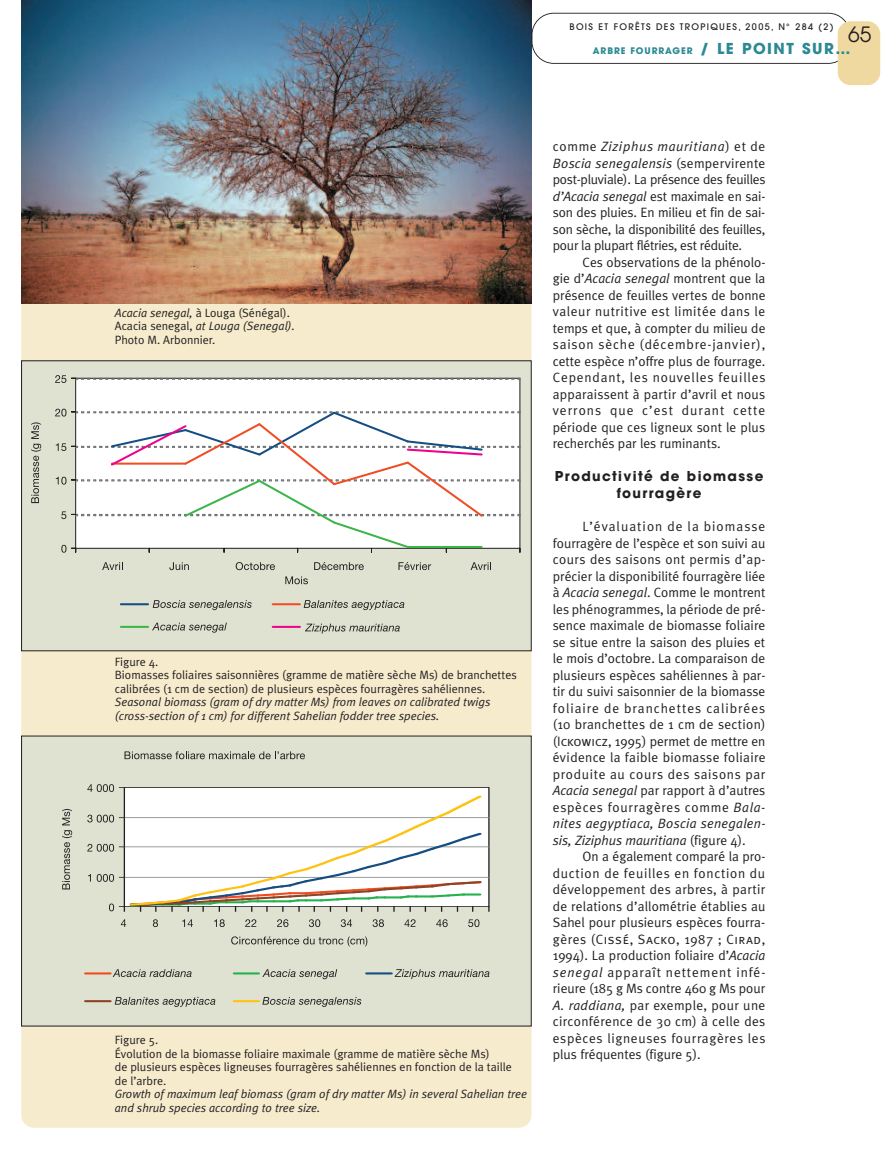
<style>
.page{position:relative;width:893px;height:1149px;background:#fff}
.page>*{position:absolute;margin:0;border:0;box-sizing:border-box;transform-origin:0 0}
.t1{font:21px "Avant Garde";color:#231f20}
.t2{font:13.5px/16.5px "Meta Plus Normal";letter-spacing:.005em;color:#231f20;text-align:justify}
.t3{font:700 13.5px/16.5px "Avant Garde";letter-spacing:.1em;color:#231f20;text-align:center}
.t4{font:13.5px "Meta Plus Normal Caps";letter-spacing:.045em;color:#231f20}
.t5{font:12px/13.5px "Meta Plus Normal";color:#231f20}
.t6{font:italic 12px/13.5px "Meta Plus Normal";color:#231f20}
.t7{font:500 9px "Avant Garde";letter-spacing:.15em;color:#231f20}
.t8{font:700 9px "Avant Garde";letter-spacing:.1em;color:#2c8993}
.s1{font-size:15px}
.s2{font-style:italic}
.s3{font-family:"Meta Plus Normal Caps"}
.s4{font-family:"Meta Plus Normal"}
</style>
<div class="page">
<div style="left:21px;top:303px;width:510px;height:824px;background:#f6ebcd"></div>
<img style="left:21px;top:0;width:510px;height:303px">
<svg style="left:531px;top:13px;width:316px;height:51px"></svg>
<div style="left:838px;top:21px;width:42px;height:64px;background:#f0d9a0;border-radius:13px"></div>
<div style="left:22px;top:360px;width:509px;height:290px;background:#dfe2d1"></div>
<div style="left:76px;top:378px;width:444px;height:170px;background:#fff"></div>
<svg style="left:55px;top:408px;width:466px;height:144px"></svg>
<svg style="left:55px;top:375px;width:466px;height:8px"></svg>
<svg style="left:31px;top:422px;width:10px;height:81px"></svg>
<hr style="left:121px;top:603px;width:27px;height:2px;background:#144e82">
<hr style="left:273px;top:603px;width:27px;height:2px;background:#f04d22">
<hr style="left:121px;top:625px;width:27px;height:2px;background:#3db54a">
<hr style="left:273px;top:625px;width:27px;height:2px;background:#ed028c">
<svg style="left:305px;top:623px;width:95px;height:10px"></svg>
<svg style="left:153px;top:600px;width:99px;height:10px"></svg>
<svg style="left:304px;top:600px;width:100px;height:10px"></svg>
<svg style="left:152px;top:622px;width:75px;height:10px"></svg>
<svg style="left:102px;top:562px;width:21px;height:8px"></svg>
<svg style="left:169px;top:562px;width:20px;height:8px"></svg>
<svg style="left:236px;top:562px;width:39px;height:8px"></svg>
<svg style="left:314px;top:562px;width:50px;height:8px"></svg>
<svg style="left:398px;top:562px;width:33px;height:8px"></svg>
<svg style="left:471px;top:562px;width:20px;height:8px"></svg>
<svg style="left:285px;top:576px;width:23px;height:8px"></svg>
<div style="left:21px;top:360px;width:510px;height:291px;border:1px solid #231f20"></div>
<div style="left:22px;top:735px;width:509px;height:290px;background:#dfe2d1"></div>
<div style="left:124px;top:787px;width:365px;height:119px;background:#fff"></div>
<svg style="left:120px;top:793px;width:369px;height:118px"></svg>
<svg style="left:124px;top:751px;width:181px;height:8px"></svg>
<svg style="left:109px;top:903px;width:5px;height:8px"></svg>
<svg style="left:88px;top:874px;width:3px;height:7px"></svg>
<svg style="left:97px;top:874px;width:17px;height:7px"></svg>
<svg style="left:87px;top:843px;width:27px;height:8px"></svg>
<svg style="left:87px;top:814px;width:27px;height:8px"></svg>
<svg style="left:87px;top:784px;width:27px;height:7px"></svg>
<svg style="left:121px;top:919px;width:5px;height:7px"></svg>
<svg style="left:153px;top:919px;width:5px;height:7px"></svg>
<svg style="left:182px;top:919px;width:11px;height:7px"></svg>
<svg style="left:214px;top:919px;width:11px;height:7px"></svg>
<svg style="left:245px;top:919px;width:11px;height:7px"></svg>
<svg style="left:277px;top:919px;width:11px;height:7px"></svg>
<svg style="left:309px;top:919px;width:11px;height:7px"></svg>
<svg style="left:341px;top:919px;width:11px;height:7px"></svg>
<svg style="left:373px;top:919px;width:11px;height:7px"></svg>
<svg style="left:404px;top:919px;width:12px;height:7px"></svg>
<svg style="left:436px;top:919px;width:12px;height:7px"></svg>
<svg style="left:468px;top:919px;width:11px;height:7px"></svg>
<svg style="left:231px;top:936px;width:136px;height:10px"></svg>
<svg style="left:62px;top:809px;width:10px;height:80px"></svg>
<hr style="left:86px;top:971px;width:24px;height:3px;background:#ee4d22">
<hr style="left:234px;top:971px;width:24px;height:3px;background:#23b24b">
<hr style="left:367px;top:971px;width:24px;height:3px;background:#144e82">
<hr style="left:86px;top:999px;width:24px;height:3px;background:#8b4526">
<hr style="left:234px;top:999px;width:24px;height:3px;background:#fec210">
<svg style="left:395px;top:969px;width:94px;height:9px"></svg>
<svg style="left:262px;top:996px;width:99px;height:10px"></svg>
<svg style="left:115px;top:996px;width:100px;height:10px"></svg>
<svg style="left:262px;top:969px;width:75px;height:9px"></svg>
<svg style="left:113px;top:969px;width:79px;height:7px"></svg>
<p class="t7" style="left:569px;top:23px;width:266px">BOIS ET FORÊTS DES TROPIQUES, 2005, N° 284 (2)</p>
<h1 class="t1" style="left:848px;top:26px;width:25px">65</h1>
<p class="t8" style="left:593px;top:47px;width:259px">ARBRE FOURRAGER <span class="s1">/ LE POINT SUR…</span></p>
<p class="t5" style="left:115px;top:306px;width:182px"><span class="s2">Acacia senegal,</span> à Louga (Sénégal).<br>Acacia senegal, <span class="s2">at Louga (Senegal).<br></span>Photo M. Arbonnier.</p>
<p class="t5" style="left:115px;top:654px;width:404px">Figure 4.<br>Biomasses foliaires saisonnières (gramme de matière sèche Ms) de branchettes calibrées (1 cm de section) de plusieurs espèces fourragères sahéliennes.</p>
<p class="t6" style="left:115px;top:695px;width:377px">Seasonal biomass (gram of dry matter Ms) from leaves on calibrated twigs (cross-section of 1 cm) for different Sahelian fodder tree species.</p>
<p class="t5" style="left:115px;top:1032px;width:399px">Figure 5.<br>Évolution de la biomasse foliaire maximale (gramme de matière sèche Ms)<br>de plusieurs espèces ligneuses fourragères sahéliennes en fonction de la taille de l’arbre.</p>
<p class="t6" style="left:115px;top:1086px;width:414px">Growth of maximum leaf biomass (gram of dry matter Ms) in several Sahelian tree and shrub species according to tree size.</p>
<p class="t2" style="left:553px;top:138px;width:214px">comme <span class="s2">Ziziphus mauritiana</span>) et de <span class="s2">Boscia senegalensis</span> (sempervirente post-pluviale). La présence des feuilles <span class="s2">d’Acacia senegal</span> est maximale en sai&shy;son des pluies. En milieu et fin de sai&shy;son sèche, la disponibilité des feuilles, pour la plupart flétries, est réduite.</p>
<p class="t2" style="left:553px;top:254px;width:214px;text-indent:30px">Ces observations de la phénolo&shy;gie d’<span class="s2">Acacia senegal</span> montrent que la présence de feuilles vertes de bonne valeur nutritive est limitée dans le temps et que, à compter du milieu de saison sèche (décembre-janvier), cette espèce n’offre plus de fourrage.<br>Cependant, les nouvelles feuilles apparaissent à partir d’avril et nous verrons que c’est durant cette période que ces ligneux sont le plus recherchés par les ruminants.</p>
<p class="t3" style="left:555px;top:470px;width:210px">Productivité de biomasse fourragère</p>
<p class="t2" style="left:553px;top:518px;width:214px;text-indent:30px">L’évaluation de la biomasse fourragère de l’espèce et son suivi au cours des saisons ont permis d’ap&shy;précier la disponibilité fourragère liée à <span class="s2">Acacia senegal</span>. Comme le montrent les phénogrammes, la période de pré&shy;sence maximale de biomasse foliaire se situe entre la saison des pluies et le mois d’octobre. La comparaison de plusieurs espèces sahéliennes à par&shy;tir du suivi saisonnier de la biomasse foliaire de branchettes calibrées (10 branchettes de 1 cm de section) (<span class="s3">Ickowicz,</span> 1995) permet de mettre en évidence la faible biomasse foliaire produite au cours des saisons par <span class="s2">Acacia senegal</span> par rapport à d’autres espèces fourragères comme <span class="s2">Bala&shy;nites aegyptiaca, Boscia senegalen&shy;sis, Ziziphus mauritiana</span> (figure 4).</p>
<p class="t2" style="left:553px;top:848px;width:214px;text-indent:30px">On a également comparé la pro&shy;duction de feuilles en fonction du développement des arbres, à partir de relations d’allométrie établies au Sahel pour plusieurs espèces fourra-</p>
<p class="t4" style="left:553px;top:930px;width:214px"><span class="s4">gères (</span>Cissé, Sacko, <span class="s4">1987 ;</span> Cirad<span class="s4">,</span></p>
<p class="t2" style="left:553px;top:947px;width:214px">1994). La production foliaire d’<span class="s2">Acacia senegal</span> apparaît nettement infé&shy;rieure (185 g Ms contre 460 g Ms pour <span class="s2">A. raddiana,</span> par exemple, pour une circonférence de 30 cm) à celle des espèces ligneuses fourragères les plus fréquentes (figure 5).</p>
</div>
